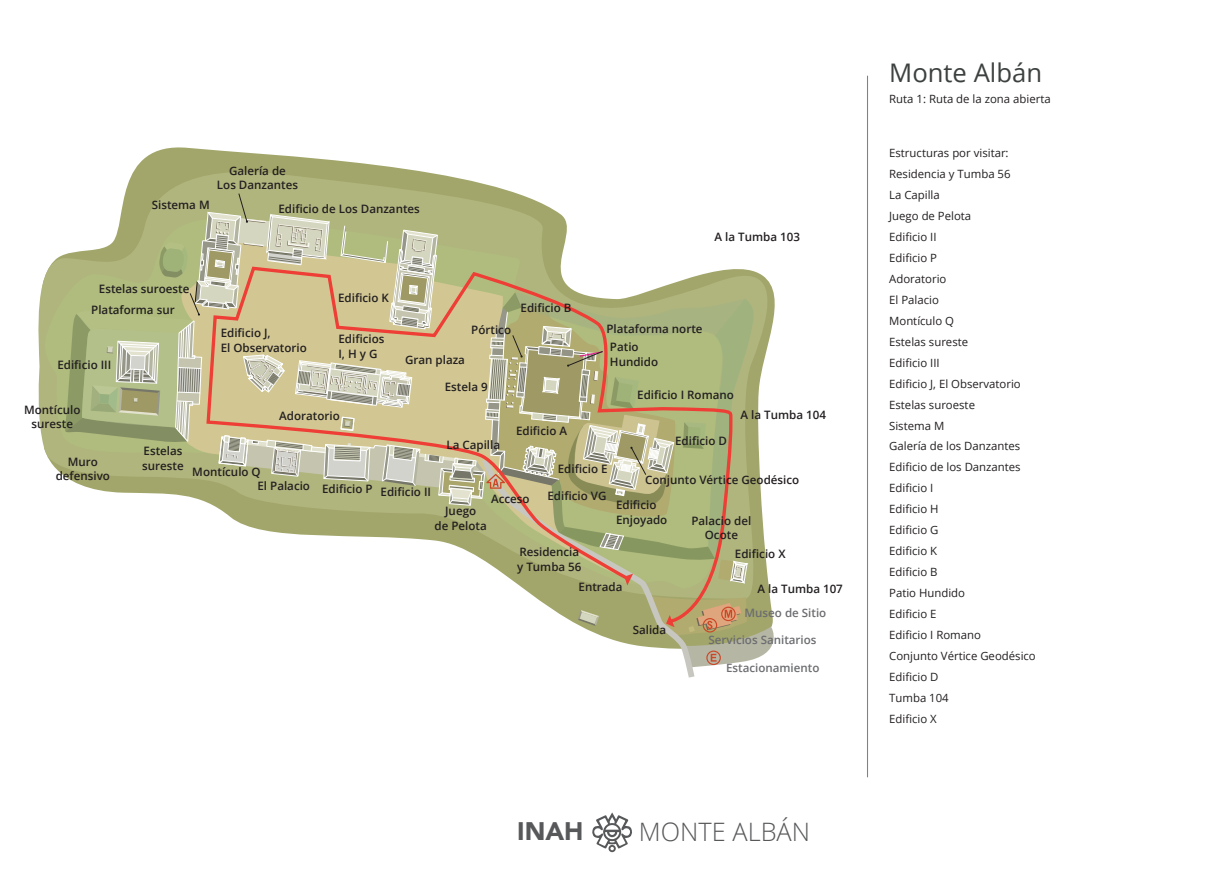
<style>
.page{position:relative;width:1225px;height:875px;background:#fff}
.page>*{position:absolute;margin:0;border:0;box-sizing:border-box;transform-origin:0 0}
.t1{font:25.64px "Open Sans";color:#3c413f}
.t2{font:300 25.38px "Open Sans";color:#57585a}
.t3{font:900 25.38px "Avenir";color:#57585a}
.t4{font:600 11.55px/14.5px "Open Sans";color:#231f20}
.t5{font:600 11.55px "Open Sans";color:#6c6d70}
.t6{font:11.38px/21px "Open Sans";color:#231f20}
</style>
<div class="page">
<svg style="left:592px;top:813px;width:40px;height:39px"></svg>
<hr style="left:867px;top:76px;width:1px;height:701px;background:#808285">
<svg style="left:140px;top:147px;width:219px;height:16px;fill:#a2a66a"></svg>
<svg style="left:38px;top:163px;width:737px;height:433px"></svg>
<svg style="left:40px;top:211px;width:165px;height:379px"></svg>
<svg style="left:577px;top:624px;width:118px;height:54px"></svg>
<svg style="left:205px;top:585px;width:531px;height:39px"></svg>
<svg style="left:65px;top:193px;width:689px;height:392px"></svg>
<svg style="left:648px;top:596px;width:126px;height:71px;background:#bdb38e"></svg>
<p class="t4" style="left:152px;top:198px;width:59px">Sistema M</p>
<p class="t4" style="left:217px;top:163px;width:83px;text-align:center">Galería de<br>Los Danzantes</p>
<p class="t4" style="left:279px;top:201px;width:143px">Edificio de Los Danzantes</p>
<p class="t4" style="left:715px;top:230px;width:87px">A la Tumba 103</p>
<p class="t4" style="left:99px;top:282px;width:92px">Estelas suroeste</p>
<p class="t4" style="left:91px;top:302px;width:85px">Plataforma sur</p>
<p class="t4" style="left:57px;top:357px;width:56px">Edificio III</p>
<p class="t4" style="left:221px;top:326px;width:88px">Edificio J,<br>El Observatorio</p>
<p class="t4" style="left:338px;top:290px;width:52px">Edificio K</p>
<p class="t4" style="left:338px;top:332px;width:48px">Edificios<br>I, H y G</p>
<p class="t4" style="left:521px;top:301px;width:53px">Edificio B</p>
<p class="t4" style="left:405px;top:352px;width:61px">Gran plaza</p>
<p class="t4" style="left:471px;top:322px;width:41px">Pórtico</p>
<p class="t4" style="left:607px;top:321px;width:98px">Plataforma norte</p>
<p class="t4" style="left:610px;top:340px;width:50px">Patio<br>Hundido</p>
<p class="t4" style="left:445px;top:379px;width:44px">Estela 9</p>
<p class="t4" style="left:637px;top:387px;width:98px">Edificio I Romano</p>
<p class="t4" style="left:24px;top:402px;width:58px;text-align:center">Montículo sureste</p>
<p class="t4" style="left:68px;top:454px;width:32px">Muro</p>
<p class="t4" style="left:56px;top:468px;width:56px">defensivo</p>
<p class="t4" style="left:144px;top:444px;width:40px">Estelas</p>
<p class="t4" style="left:142px;top:458px;width:43px">sureste</p>
<p class="t4" style="left:192px;top:464px;width:70px">Montículo Q</p>
<p class="t4" style="left:279px;top:408px;width:62px">Adoratorio</p>
<p class="t4" style="left:258px;top:480px;width:117px">El Palacio Edificio P</p>
<p class="t4" style="left:446px;top:437px;width:55px">La Capilla</p>
<p class="t4" style="left:516px;top:424px;width:53px">Edificio A</p>
<p class="t4" style="left:675px;top:433px;width:53px">Edificio D</p>
<p class="t4" style="left:741px;top:407px;width:87px">A la Tumba 104</p>
<p class="t4" style="left:558px;top:461px;width:51px">Edificio E</p>
<p class="t4" style="left:645px;top:472px;width:156px">Conjunto Vértice Geodésico</p>
<p class="t4" style="left:381px;top:485px;width:52px">Edificio II</p>
<p class="t4" style="left:547px;top:488px;width:61px">Edificio VG</p>
<p class="t4" style="left:491px;top:491px;width:40px">Acceso</p>
<p class="t4" style="left:616px;top:497px;width:53px">Edificio<br>Enjoyado</p>
<p class="t4" style="left:435px;top:504px;width:54px;text-align:center">Juego<br>de Pelota</p>
<p class="t4" style="left:691px;top:513px;width:61px;text-align:center">Palacio del<br>Ocote</p>
<p class="t4" style="left:735px;top:547px;width:52px">Edificio X</p>
<p class="t4" style="left:517px;top:545px;width:66px">Residencia y Tumba 56</p>
<p class="t4" style="left:579px;top:579px;width:46px">Entrada</p>
<p class="t4" style="left:758px;top:581px;width:87px">A la Tumba 107</p>
<p class="t5" style="left:745px;top:605px;width:83px">Museo de Sitio</p>
<p class="t4" style="left:633px;top:622px;width:35px">Salida</p>
<p class="t5" style="left:709px;top:632px;width:110px">Servicios Sanitarios</p>
<p class="t5" style="left:726px;top:660px;width:95px">Estacionamiento</p>
<h2 class="t3" style="left:517px;top:810px;width:68px">INAH</h2>
<h2 class="t2" style="left:639px;top:814px;width:173px">MONTE ALBÁN</h2>
<h1 class="t1" style="left:889px;top:55px;width:154px">Monte Albán</h1>
<p class="t6" style="left:889px;top:88px;width:163px">Ruta 1: Ruta de la zona abierta</p>
<p class="t6" style="left:889px;top:142px;width:148px">Estructuras por visitar:<br>Residencia y Tumba 56<br>La Capilla<br>Juego de Pelota<br>Edificio II<br>Edificio P<br>Adoratorio<br>El Palacio<br>Montículo Q<br>Estelas sureste<br>Edificio III<br>Edificio J, El Observatorio<br>Estelas suroeste<br>Sistema M<br>Galería de los Danzantes<br>Edificio de los Danzantes<br>Edificio I<br>Edificio H<br>Edificio G<br>Edificio K<br>Edificio B<br>Patio Hundido<br>Edificio E<br>Edificio I Romano<br>Conjunto Vértice Geodésico<br>Edificio D<br>Tumba 104<br>Edificio X</p>
</div>
